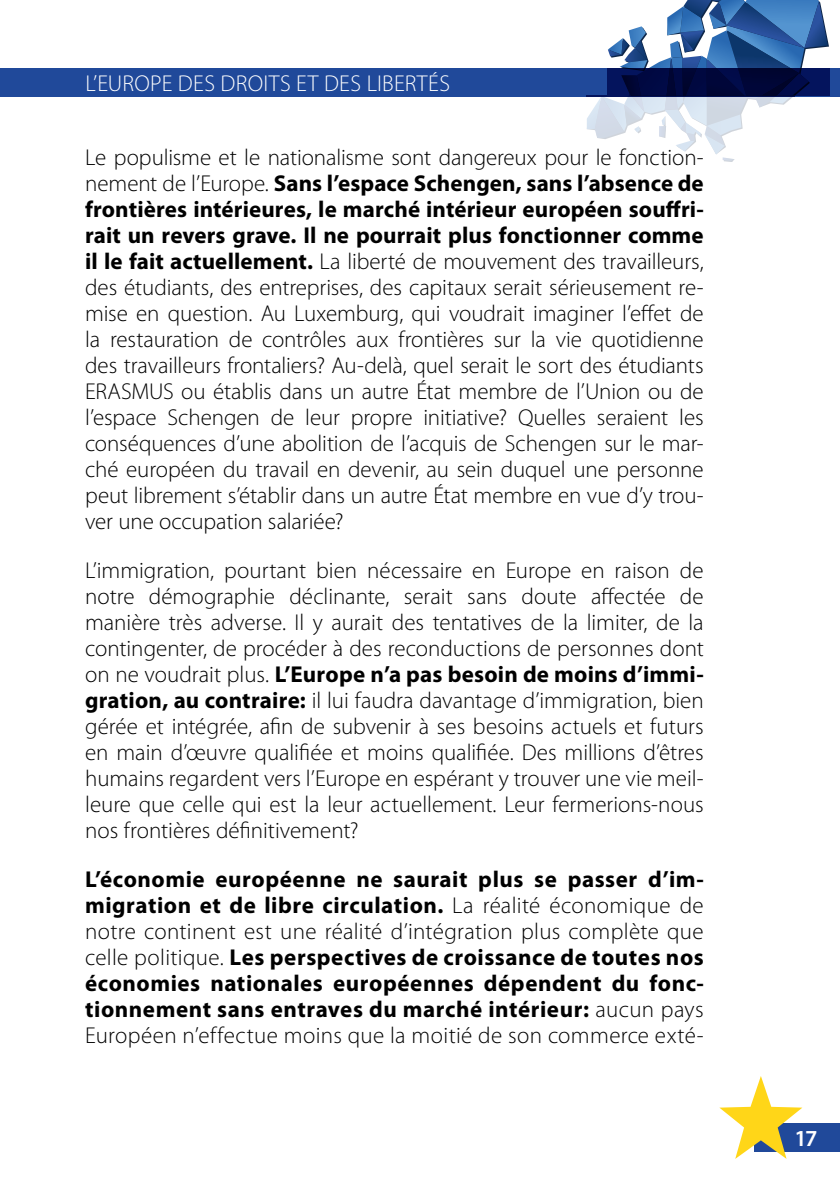
<style>
.page{position:relative;width:840px;height:1191px;background:#fff}
.page>*{position:absolute;margin:0;border:0;box-sizing:border-box;transform-origin:0 0}
.t1{font:300 23px/26px "Myriad Pro";color:#000;text-align:justify}
.t2{font:700 23px/26px "Myriad Pro";letter-spacing:.025em;color:#000;text-align:justify}
.t3{font:300 23px "Myriad Pro";letter-spacing:.015em;color:#fff}
.t4{font:600 23px "Myriad Pro";color:#fff}
.s1{font-weight:700}
.s2{font-weight:300}
</style>
<div class="page">
<div style="left:754px;top:1123px;width:85px;height:28px;background:#20499a"></div>
<svg style="left:719px;top:1076px;width:82px;height:82px"></svg>
<div style="left:0;top:68px;width:839px;height:28px;background:#20499a"></div>
<svg style="left:586px;top:0;width:242px;height:162px"></svg>
<p class="t3" style="left:85px;top:69px;width:366px">L’Europe des droits et des libertés</p>
<p class="t1" style="left:85px;top:144px;width:619px">Le populisme et le nationalisme sont dangereux pour le fonction&shy;nement de l’Europe. <span class="s1">Sans l’espace Schengen, sans l’absence de frontières intérieures, le marché intérieur européen souffri&shy;rait un revers grave. Il ne pourrait plus fonctionner comme il le fait actuellement.</span> La liberté de mouvement des travailleurs, des étudiants, des entreprises, des capitaux serait sérieusement re&shy;mise en question. Au Luxemburg, qui voudrait imaginer l’effet de la restauration de contrôles aux frontières sur la vie quotidienne des travailleurs frontaliers? Au-delà, quel serait le sort des étudiants ERASMUS ou établis dans un autre État membre de l’Union ou de l’espace Schengen de leur propre initiative? Quelles seraient les conséquences d’une abolition de l’acquis de Schengen sur le mar&shy;ché européen du travail en devenir, au sein duquel une personne peut librement s’établir dans un autre État membre en vue d’y trou&shy;ver une occupation salariée?</p>
<p class="t1" style="left:85px;top:557px;width:620px">L’immigration, pourtant bien nécessaire en Europe en raison de notre démographie déclinante, serait sans doute affectée de manière très adverse. Il y aurait des tentatives de la limiter, de la contingenter, de procéder à des reconductions de personnes dont on ne voudrait plus. <span class="s1">L’Europe n’a pas besoin de moins d’immi&shy;gration, au contraire:</span> il lui faudra davantage d’immigration, bien gérée et intégrée, afin de subvenir à ses besoins actuels et futurs en main d’œuvre qualifiée et moins qualifiée. Des millions d’êtres humains regardent vers l’Europe en espérant y trouver une vie meil&shy;leure que celle qui est la leur actuellement. Leur fermerions-nous nos frontières définitivement?</p>
<p class="t2" style="left:85px;top:865px;width:619px">L’économie européenne ne saurait plus se passer d’im&shy;migration et de libre circulation. <span class="s2">La réalité économique de notre continent est une réalité d’intégration plus complète que celle politique.</span> Les perspectives de croissance de toutes nos économies nationales européennes dépendent du fonc&shy;tionnement sans entraves du marché intérieur: <span class="s2">aucun pays Européen n’effectue moins que la moitié de son commerce exté-</span></p>
<p class="t4" style="left:794px;top:1123px;width:24px">17</p>
</div>
